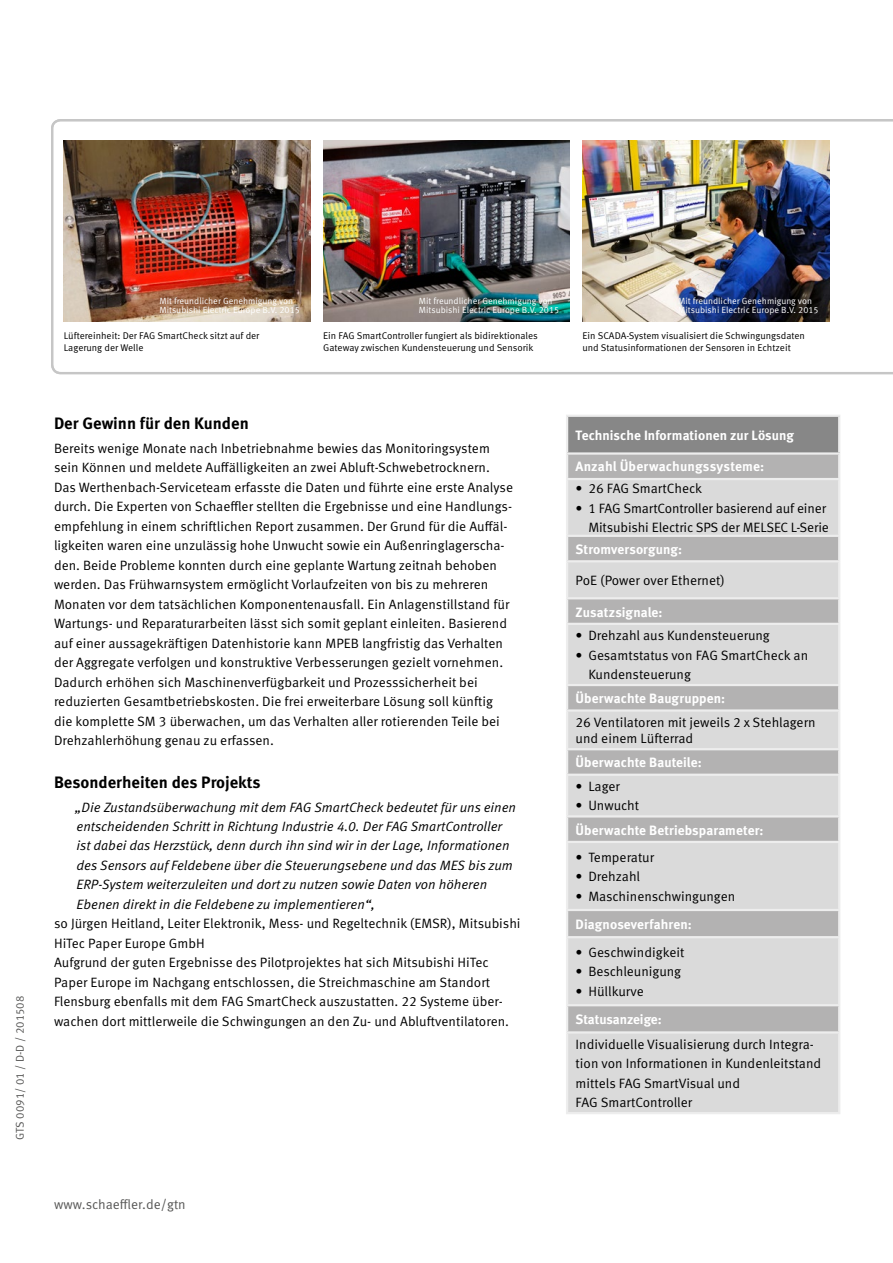
<style>
.page{position:relative;width:893px;height:1263px;background:#fff}
.page>*{position:absolute;margin:0;border:0;box-sizing:border-box;transform-origin:0 0}
.t1{font:700 16.5px "Schaeffler Meta";color:#000}
.t2{font:13.5px/19.5px "Schaeffler Meta";color:#000}
.t3{font:italic 13.5px/19.5px "Schaeffler Meta";color:#000}
.t4{font:700 13.5px "Meta";letter-spacing:.005em;color:#fff}
.t5{font:700 13.5px "Schaeffler Meta";letter-spacing:.005em;color:#fff}
.t6{font:13.5px "Schaeffler Meta";color:#575756}
.t7{font:11.25px "Schaeffler Meta";color:#575756}
.t8{font:9.75px/12px "Schaeffler Meta";color:#000}
.t9{font:9px/9px "Schaeffler Meta";color:#fff}
</style>
<div class="page">
<svg style="left:51px;top:119px;width:842px;height:256px"></svg>
<img style="left:64px;top:140px;width:246px;height:181px">
<img style="left:323px;top:140px;width:247px;height:181px">
<img style="left:583px;top:140px;width:246px;height:181px">
<div style="left:567px;top:416px;width:272px;height:37px;background:#878787"></div>
<div style="left:568px;top:455px;width:270px;height:23px;background:#b3b2b2"></div>
<svg style="left:568px;top:480px;width:270px;height:632px;background:#cfcfcf"></svg>
<hr style="left:566px;top:452px;width:274px;height:3px;background:#ededed">
<hr style="left:566px;top:478px;width:274px;height:2px;background:#ededed">
<hr style="left:566px;top:535px;width:274px;height:2px;background:#ededed">
<hr style="left:566px;top:560px;width:274px;height:2px;background:#ededed">
<hr style="left:566px;top:597px;width:274px;height:2px;background:#ededed">
<hr style="left:566px;top:623px;width:274px;height:2px;background:#ededed">
<hr style="left:566px;top:684px;width:274px;height:2px;background:#ededed">
<hr style="left:566px;top:709px;width:274px;height:3px;background:#ededed">
<hr style="left:566px;top:748px;width:274px;height:2px;background:#ededed">
<hr style="left:566px;top:774px;width:274px;height:2px;background:#ededed">
<hr style="left:566px;top:815px;width:274px;height:2px;background:#ededed">
<hr style="left:566px;top:841px;width:274px;height:2px;background:#ededed">
<hr style="left:566px;top:909px;width:274px;height:2px;background:#ededed">
<hr style="left:566px;top:936px;width:274px;height:2px;background:#ededed">
<hr style="left:566px;top:1004px;width:274px;height:2px;background:#ededed">
<hr style="left:566px;top:1031px;width:274px;height:2px;background:#ededed">
<hr style="left:566px;top:1112px;width:274px;height:2px;background:#ededed">
<hr style="left:566px;top:415px;width:274px;height:2px;background:#ededed">
<hr style="left:566px;top:417px;width:2px;height:35px;background:#ededed">
<hr style="left:838px;top:417px;width:2px;height:35px;background:#ededed">
<hr style="left:566px;top:455px;width:2px;height:23px;background:#ededed">
<hr style="left:838px;top:455px;width:2px;height:23px;background:#ededed">
<hr style="left:566px;top:480px;width:2px;height:55px;background:#ededed">
<hr style="left:838px;top:480px;width:2px;height:55px;background:#ededed">
<hr style="left:566px;top:537px;width:2px;height:23px;background:#ededed">
<hr style="left:838px;top:537px;width:2px;height:23px;background:#ededed">
<hr style="left:566px;top:562px;width:2px;height:35px;background:#ededed">
<hr style="left:838px;top:562px;width:2px;height:35px;background:#ededed">
<hr style="left:566px;top:599px;width:2px;height:24px;background:#ededed">
<hr style="left:838px;top:599px;width:2px;height:24px;background:#ededed">
<hr style="left:566px;top:625px;width:2px;height:59px;background:#ededed">
<hr style="left:838px;top:625px;width:2px;height:59px;background:#ededed">
<hr style="left:566px;top:686px;width:2px;height:23px;background:#ededed">
<hr style="left:838px;top:686px;width:2px;height:23px;background:#ededed">
<hr style="left:566px;top:712px;width:2px;height:36px;background:#ededed">
<hr style="left:838px;top:712px;width:2px;height:36px;background:#ededed">
<hr style="left:566px;top:750px;width:2px;height:24px;background:#ededed">
<hr style="left:838px;top:750px;width:2px;height:24px;background:#ededed">
<hr style="left:566px;top:776px;width:2px;height:39px;background:#ededed">
<hr style="left:838px;top:776px;width:2px;height:39px;background:#ededed">
<hr style="left:566px;top:817px;width:2px;height:24px;background:#ededed">
<hr style="left:838px;top:817px;width:2px;height:24px;background:#ededed">
<hr style="left:566px;top:843px;width:2px;height:66px;background:#ededed">
<hr style="left:838px;top:843px;width:2px;height:66px;background:#ededed">
<hr style="left:566px;top:911px;width:2px;height:25px;background:#ededed">
<hr style="left:838px;top:911px;width:2px;height:25px;background:#ededed">
<hr style="left:566px;top:938px;width:2px;height:66px;background:#ededed">
<hr style="left:838px;top:938px;width:2px;height:66px;background:#ededed">
<hr style="left:566px;top:1006px;width:2px;height:25px;background:#ededed">
<hr style="left:838px;top:1006px;width:2px;height:25px;background:#ededed">
<hr style="left:566px;top:1033px;width:2px;height:79px;background:#ededed">
<hr style="left:838px;top:1033px;width:2px;height:79px;background:#ededed">
<p class="t7" style="left:13px;top:1139px;width:145px;rotate:-90deg">GTS 0091/ 01 / D-D / 201508</p>
<p class="t9" style="left:159px;top:297px;width:142px">Mit freundlicher Genehmigung von<br>Mitsubishi Electric Europe B.V. 2015</p>
<p class="t9" style="left:419px;top:297px;width:142px">Mit freundlicher Genehmigung von<br>Mitsubishi Electric Europe B.V. 2015</p>
<p class="t9" style="left:678px;top:297px;width:142px">Mit freundlicher Genehmigung von<br>Mitsubishi Electric Europe B.V. 2015</p>
<p class="t8" style="left:64px;top:330px;width:197px">Lüftereinheit: Der FAG SmartCheck sitzt auf der<br>Lagerung der Welle</p>
<p class="t8" style="left:583px;top:330px;width:224px">Ein SCADA-System visualisiert die Schwingungsdaten und Statusinformationen der Sensoren in Echtzeit</p>
<p class="t8" style="left:323px;top:330px;width:216px">Ein FAG SmartController fungiert als bidirektionales<br>Gateway zwischen Kundensteuerung und Sensorik</p>
<p class="t1" style="left:54px;top:413px;width:196px">Der Gewinn für den Kunden</p>
<p class="t2" style="left:54px;top:439px;width:461px">Bereits wenige Monate nach Inbetriebnahme bewies das Monitoringsystem sein Können und meldete Auffälligkeiten an zwei Abluft-Schwebetrocknern.<br>Das Werthenbach-Serviceteam erfasste die Daten und führte eine erste Analyse durch. Die Experten von Schaeffler stellten die Ergebnisse und eine Handlungs&shy;empfehlung in einem schriftlichen Report zusammen. Der Grund für die Auffäl&shy;ligkeiten waren eine unzulässig hohe Unwucht sowie ein Außenringlagerscha&shy;den. Beide Probleme konnten durch eine geplante Wartung zeitnah behoben werden. Das Frühwarnsystem ermöglicht Vorlaufzeiten von bis zu mehreren Monaten vor dem tatsächlichen Komponentenausfall. Ein Anlagenstillstand für Wartungs- und Reparaturarbeiten lässt sich somit geplant einleiten. Basierend auf einer aussagekräftigen Datenhistorie kann MPEB langfristig das Verhalten der Aggregate verfolgen und konstruktive Verbesserungen gezielt vornehmen.<br>Dadurch erhöhen sich Maschinenverfügbarkeit und Prozesssicherheit bei reduzierten Gesamtbetriebskosten. Die frei erweiterbare Lösung soll künftig die komplette SM 3 überwachen, um das Verhalten aller rotierenden Teile bei Drehzahlerhöhung genau zu erfassen.</p>
<p class="t1" style="left:54px;top:771px;width:208px">Besonderheiten des Projekts</p>
<p class="t3" style="left:75px;top:798px;width:442px">„Die Zustandsüberwachung mit dem FAG SmartCheck bedeutet für uns einen entscheidenden Schritt in Richtung Industrie 4.0. Der FAG SmartController ist dabei das Herzstück, denn durch ihn sind wir in der Lage, Informationen des Sensors auf Feldebene über die Steuerungsebene und das MES bis zum ERP-System weiterzuleiten und dort zu nutzen sowie Daten von höheren Ebenen direkt in die Feldebene zu implementieren“,</p>
<p class="t2" style="left:54px;top:914px;width:468px">so Jürgen Heitland, Leiter Elektronik, Mess- und Regeltechnik (EMSR), Mitsubishi HiTec Paper Europe GmbH<br>Aufgrund der guten Ergebnisse des Pilotprojektes hat sich Mitsubishi HiTec Paper Europe im Nachgang entschlossen, die Streichmaschine am Standort Flensburg ebenfalls mit dem FAG SmartCheck auszustatten. 22 Systeme über&shy;wachen dort mittlerweile die Schwingungen an den Zu- und Abluftventilatoren.</p>
<p class="t6" style="left:54px;top:1196px;width:133px">www.schaeffler.de/gtn</p>
<p class="t4" style="left:576px;top:427px;width:220px">Technische Informationen zur Lösung</p>
<p class="t5" style="left:576px;top:458px;width:190px">Anzahl Überwachungssysteme:</p>
<p class="t2" style="left:576px;top:479px;width:128px">• 26 FAG SmartCheck</p>
<p class="t2" style="left:576px;top:498px;width:255px;text-align:right">• 1 FAG SmartController basierend auf einer<br>Mitsubishi Electric SPS der MELSEC L-Serie</p>
<p class="t4" style="left:576px;top:541px;width:108px">Stromversorgung:</p>
<p class="t2" style="left:576px;top:571px;width:151px">PoE (Power over Ethernet)</p>
<p class="t4" style="left:576px;top:603px;width:88px">Zusatzsignale:</p>
<p class="t2" style="left:576px;top:626px;width:196px">• Drehzahl aus Kundensteuerung</p>
<p class="t2" style="left:588px;top:645px;width:221px;text-indent:-13px">• Gesamtstatus von FAG SmartCheck an<br>Kundensteuerung</p>
<p class="t4" style="left:576px;top:690px;width:151px">Überwachte Baugruppen:</p>
<p class="t2" style="left:576px;top:714px;width:241px;line-height:16.5px">26 Ventilatoren mit jeweils 2 x Stehlagern und einem Lüfterrad</p>
<p class="t4" style="left:576px;top:754px;width:128px">Überwachte Bauteile:</p>
<p class="t2" style="left:576px;top:777px;width:46px">• Lager</p>
<p class="t2" style="left:576px;top:796px;width:65px">• Unwucht</p>
<p class="t4" style="left:576px;top:821px;width:189px">Überwachte Betriebsparameter:</p>
<p class="t2" style="left:576px;top:847px;width:80px">• Temperatur</p>
<p class="t2" style="left:576px;top:867px;width:66px">• Drehzahl</p>
<p class="t2" style="left:576px;top:886px;width:161px">• Maschinenschwingungen</p>
<p class="t4" style="left:576px;top:916px;width:118px">Diagnoseverfahren:</p>
<p class="t2" style="left:576px;top:942px;width:110px">• Geschwindigkeit</p>
<p class="t2" style="left:576px;top:962px;width:107px">• Beschleunigung</p>
<p class="t2" style="left:576px;top:981px;width:70px">• Hüllkurve</p>
<p class="t4" style="left:576px;top:1011px;width:88px">Statusanzeige:</p>
<p class="t2" style="left:576px;top:1034px;width:247px">Individuelle Visualisierung durch Integra&shy;tion von Informationen in Kundenleitstand mittels FAG SmartVisual und<br>FAG SmartController</p>
</div>
